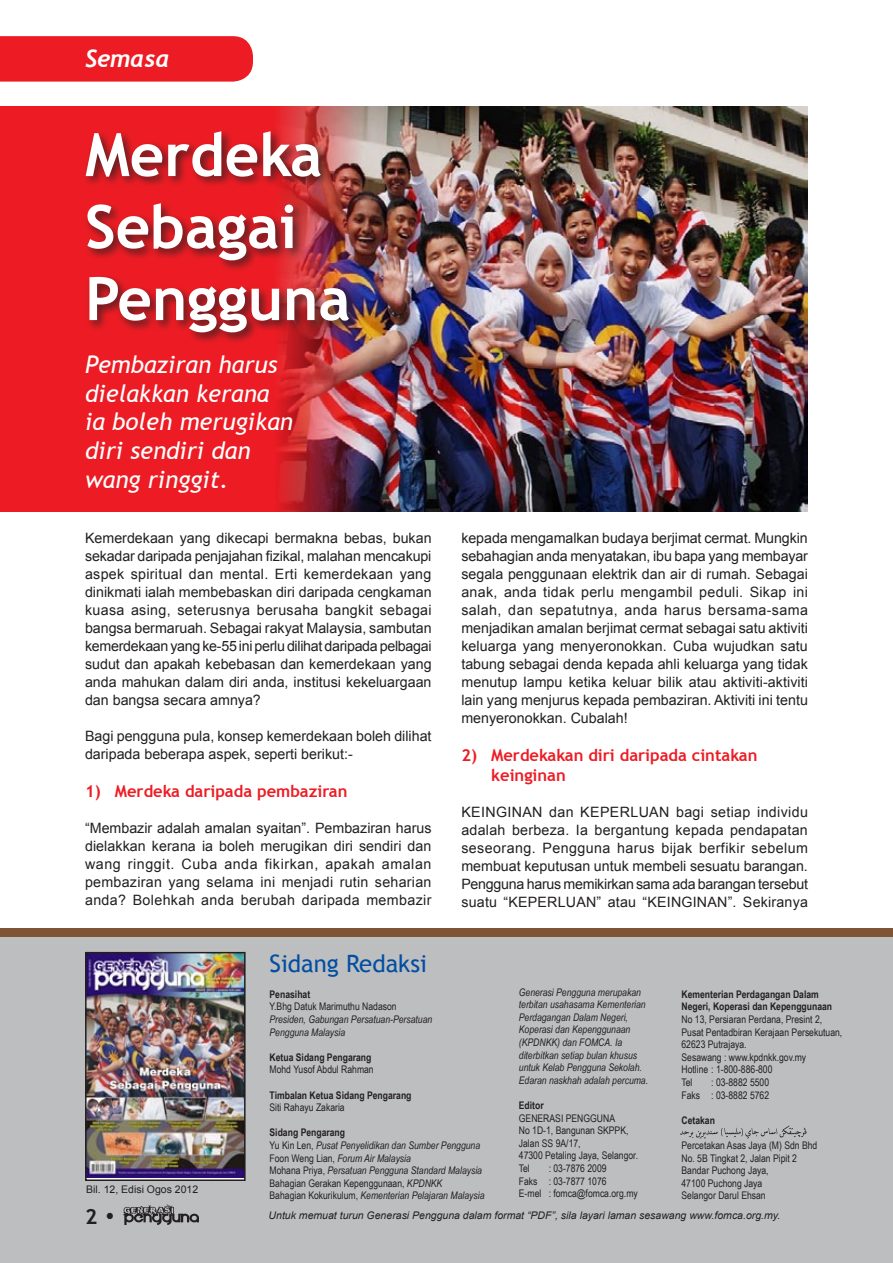
<style>
.page{position:relative;width:893px;height:1263px;background:#fff}
.page>*{position:absolute;margin:0;border:0;box-sizing:border-box;transform-origin:0 0}
.t1{font:700 60px/72px "Trebuchet MS";color:#fff}
.t2{font:italic 24px/28.8px "Trebuchet MS";color:#fff}
.t3{font:24px "Trebuchet MS";color:#034ea2}
.t4{font:italic 700 24px "Trebuchet";color:#fff}
.t5{font:700 21px "Trebuchet MS";color:#231f20}
.t6{font:700 16.5px/19.8px "Trebuchet MS";color:#ed1c24}
.t7{font:14.25px/18px "Arial";color:#231f20;text-align:justify}
.t8{font:italic 10.5px/12.6px "Arial Narrow";color:#231f20}
.t9{font:10.5px/12.6px "Arial Narrow";color:#231f20}
.t10{font:700 10.5px/12.6px "Arial Narrow";color:#231f20}
.t11{font:italic 10.5px "Arial";color:#231f20}
.t12{font:10.5px "Arial";color:#231f20}
.s1{font-family:"Square 721 BT"}
.s2{font-weight:700;font-style:normal}
.s3{font-style:normal}
</style>
<div class="page">
<img style="left:483px;top:106px;width:325px;height:405px">
<div style="left:0;top:929px;width:893px;height:334px;background:#bcbec0"></div>
<div style="left:0;top:929px;width:893px;height:8px;background:#7e5435"></div>
<img style="left:88px;top:955px;width:155px;height:222px">
<div style="left:85px;top:952px;width:161px;height:229px;border:2px solid #231f20"></div>
<div style="left:0;top:36px;width:253px;height:46px;background:#ed1c24"></div>
<img style="left:0;top:106px;width:483px;height:406px">
<div style="left:81px;top:127px;width:376px;height:257px;background:#231f20;opacity:.75"></div>
<img style="left:680px;top:1125px;width:127px;height:14px">
<img style="left:123px;top:1204px;width:75px;height:20px">
<h2 class="t4" style="left:85px;top:43px;width:86px">Semasa</h2>
<h1 class="t1" style="left:85px;top:119px;width:267px">Merdeka<br>Sebagai<br>Pengguna</h1>
<h2 class="t2" style="left:85px;top:350px;width:210px">Pembaziran harus dielakkan kerana ia boleh merugikan diri sendiri dan wang ringgit.</h2>
<p class="t7" style="left:85px;top:529px;width:348px">Kemerdekaan yang dikecapi bermakna bebas, bukan sekadar daripada penjajahan fizikal, malahan mencakupi aspek spiritual dan mental. Erti kemerdekaan yang dinikmati ialah membebaskan diri daripada cengkaman kuasa asing, seterusnya berusaha bangkit sebagai bangsa bermaruah. Sebagai rakyat Malaysia, sambutan kemerdekaan yang ke-55 ini perlu dilihat daripada pelbagai sudut dan apakah kebebasan dan kemerdekaan yang anda mahukan dalam diri anda, institusi kekeluargaan dan bangsa secara amnya?</p>
<p class="t7" style="left:85px;top:727px;width:348px">Bagi pengguna pula, konsep kemerdekaan boleh dilihat daripada beberapa aspek, seperti berikut:-</p>
<p class="t6" style="left:85px;top:781px;width:264px">1) Merdeka daripada pembaziran</p>
<p class="t7" style="left:85px;top:819px;width:348px">“Membazir adalah amalan syaitan”. Pembaziran harus dielakkan kerana ia boleh merugikan diri sendiri dan wang ringgit. Cuba anda fikirkan, apakah amalan pembaziran yang selama ini menjadi rutin seharian anda? Bolehkah anda berubah daripada membazir</p>
<h2 class="t3" style="left:269px;top:950px;width:159px">Sidang Redaksi</h2>
<p class="t7" style="left:461px;top:529px;width:348px">kepada mengamalkan budaya berjimat cermat. Mungkin sebahagian anda menyatakan, ibu bapa yang membayar segala penggunaan elektrik dan air di rumah. Sebagai anak, anda tidak perlu mengambil peduli. Sikap ini salah, dan sepatutnya, anda harus bersama-sama menjadikan amalan berjimat cermat sebagai satu aktiviti keluarga yang menyeronokkan. Cuba wujudkan satu tabung sebagai denda kepada ahli keluarga yang tidak menutup lampu ketika keluar bilik atau aktiviti-aktiviti lain yang menjurus kepada pembaziran. Aktiviti ini tentu menyeronokkan. Cubalah!</p>
<p class="t6" style="left:491px;top:745px;width:268px;text-indent:-30px">2) Merdekakan diri daripada cintakan keinginan</p>
<p class="t7" style="left:461px;top:803px;width:348px">KEINGINAN dan KEPERLUAN bagi setiap individu adalah berbeza. Ia bergantung kepada pendapatan seseorang. Pengguna harus bijak berfikir sebelum membuat keputusan untuk membeli sesuatu barangan.<br>Pengguna harus memikirkan sama ada barangan tersebut suatu “KEPERLUAN” atau “KEINGINAN”. Sekiranya</p>
<p class="t12" style="left:86px;top:1182px;width:114px">Bil. 12, Edisi Ogos 2012</p>
<h3 class="t5" style="left:85px;top:1203px;width:33px">2 <span class="s1">•</span></h3>
<p class="t10" style="left:270px;top:987px;width:42px">Penasihat</p>
<p class="t9" style="left:270px;top:1000px;width:129px">Y.Bhg Datuk Marimuthu Nadason</p>
<p class="t8" style="left:270px;top:1013px;width:164px">Presiden, Gabungan Persatuan-Persatuan<br>Pengguna Malaysia</p>
<p class="t10" style="left:270px;top:1050px;width:103px">Ketua Sidang Pengarang</p>
<p class="t9" style="left:270px;top:1063px;width:106px">Mohd Yusof Abdul Rahman</p>
<p class="t10" style="left:270px;top:1088px;width:143px">Timbalan Ketua Sidang Pengarang</p>
<p class="t9" style="left:270px;top:1101px;width:77px">Siti Rahayu Zakaria</p>
<p class="t8" style="left:270px;top:1126px;width:216px"><span class="s2">Sidang Pengarang<br></span><span class="s3">Yu Kin Len,</span> Pusat Penyelidikan dan Sumber Pengguna <span class="s3">Foon Weng Lian,</span> Forum Air Malaysia<br><span class="s3">Mohana Priya,</span> Persatuan Pengguna Standard Malaysia <span class="s3">Bahagian Gerakan Kepenggunaan,</span> KPDNKK<br><span class="s3">Bahagian Kokurikulum,</span> Kementerian Pelajaran Malaysia</p>
<p class="t8" style="left:519px;top:985px;width:131px">Generasi Pengguna merupakan terbitan usahasama Kementerian<br>Perdagangan Dalam Negeri,<br>Koperasi dan Kepenggunaan (KPDNKK) dan FOMCA. Ia diterbitkan setiap bulan khusus untuk Kelab Pengguna Sekolah.<br>Edaran naskhah adalah percuma.</p>
<p class="t10" style="left:519px;top:1098px;width:26px">Editor</p>
<p class="t9" style="left:519px;top:1111px;width:66px">Generasi Pengg</p>
<p class="t9" style="left:519px;top:1111px;width:121px;text-indent:78px">una<br>No 1D-1, Bangunan SKPPK,<br>Jalan SS 9A/17,<br>47300 Petaling Jaya, Selangor.<br>Tel</p>
<p class="t9" style="left:519px;top:1161px;width:120px;text-indent:30px">: 03-7876 2009<br>Faks : 03-7877 1076<br>E-mel : fomca@fomca.org.my</p>
<p class="t10" style="left:681px;top:987px;width:152px">Kementerian Perdagangan Dalam<br>Negeri, Koperasi dan Kepenggunaan</p>
<p class="t9" style="left:681px;top:1012px;width:162px">No 13, Persiaran Perdana, Presint 2,<br>Pusat Pentadbiran Kerajaan Persekutuan,<br>62623 Putrajaya.<br>Sesawang : www.kpdnkk.gov.my<br>Hotline : 1-800-886-800<br>Tel</p>
<p class="t9" style="left:681px;top:1075px;width:89px;text-align:right">: 03-8882 5500<br>Faks : 03-8882 5762</p>
<p class="t10" style="left:681px;top:1113px;width:35px">Cetakan</p>
<p class="t9" style="left:681px;top:1138px;width:137px">Percetakan Asas Jaya (M) Sdn Bhd<br>No. 5B Tingkat 2, Jalan Pipit 2<br>Bandar Puchong Jaya,<br>47100 Puchong Jaya<br>Selangor Darul Ehsan</p>
<p class="t11" style="left:269px;top:1208px;width:513px">Untuk memuat turun Generasi Pengguna dalam format “PDF”, sila layari laman sesawang www.fomca.org.my.</p>
</div>
